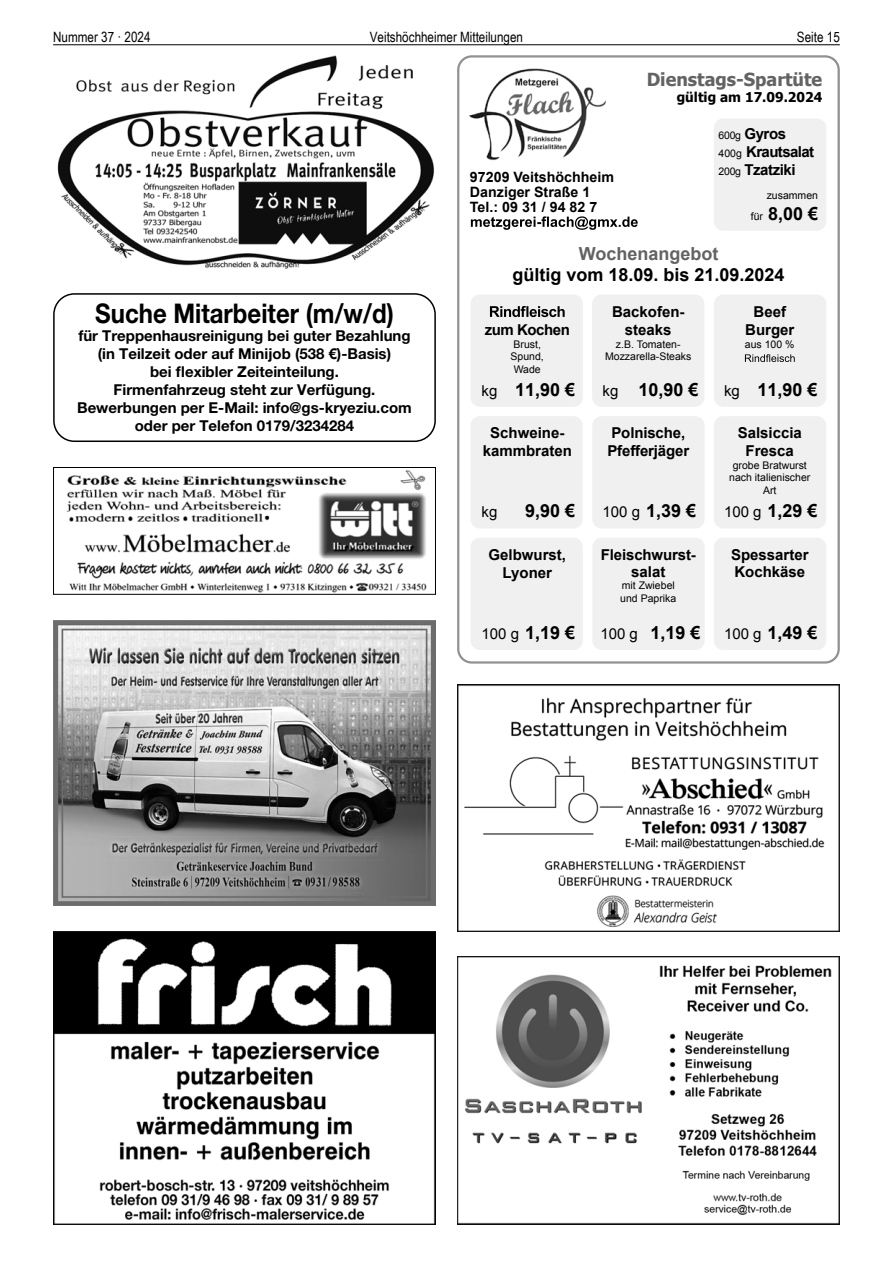
<style>
.page{position:relative;width:893px;height:1263px;background:#fff}
.page>*{position:absolute;margin:0;border:0;box-sizing:border-box;transform-origin:0 0}
.t1{font:700 27.15px "Helvetica Neue LT Std";color:#000;scale:.88 1}
.t2{font:700 18px "Arial";color:#000}
.t3{font:700 18px "Tahoma";color:#636363}
.t4{font:700 18px "Arial";color:#636363}
.t5{font:700 15px/18px "Helvetica Neue LT Std";color:#000;text-align:center}
.t6{font:700 15px/18px "Arial";color:#000;text-align:center}
.t7{font:700 15px/18px "Arial";letter-spacing:-.03em;color:#000}
.t8{font:15px "Arial";color:#000}
.t9{font:700 14.25px/15px "Arial";color:#000}
.t10{font:14.25px "Arial Narrow";color:#000}
.t11{font:700 13.5px "Tahoma";color:#000}
.t12{font:10.5px/12.6px "Arial";color:#000;text-align:center}
.s1{font-weight:400;font-size:10.5px}
.s2{font-weight:400;font-size:15px}
</style>
<div class="page">
<hr style="left:53px;top:44px;width:787px;height:1px;background:#000">
<img style="left:457px;top:956px;width:382px;height:269px">
<img style="left:457px;top:684px;width:383px;height:248px">
<img style="left:53px;top:931px;width:383px;height:294px">
<img style="left:66px;top:470px;width:361px;height:123px">
<div style="left:53px;top:467px;width:383px;height:128px;border:1px solid #000"></div>
<img style="left:57px;top:55px;width:377px;height:213px">
<img style="left:469px;top:68px;width:137px;height:92px">
<div style="left:471px;top:538px;width:112px;height:112px;background:#f0f0f0;border-radius:9px"></div>
<div style="left:470px;top:416px;width:113px;height:112px;background:#f0f0f0;border-radius:9px"></div>
<div style="left:592px;top:294px;width:112px;height:113px;background:#f0f0f0;border-radius:9px"></div>
<div style="left:471px;top:294px;width:112px;height:113px;background:#f0f0f0;border-radius:9px"></div>
<div style="left:592px;top:538px;width:113px;height:112px;background:#f0f0f0;border-radius:9px"></div>
<div style="left:592px;top:416px;width:113px;height:112px;background:#f0f0f0;border-radius:9px"></div>
<div style="left:714px;top:538px;width:112px;height:112px;background:#f0f0f0;border-radius:9px"></div>
<div style="left:714px;top:416px;width:112px;height:112px;background:#f0f0f0;border-radius:9px"></div>
<div style="left:714px;top:294px;width:112px;height:113px;background:#f0f0f0;border-radius:9px"></div>
<div style="left:714px;top:118px;width:112px;height:113px;background:#f0f0f0;border-radius:9px"></div>
<div style="left:457px;top:55px;width:383px;height:608px;border:2px solid #919191;border-radius:14px"></div>
<svg style="left:745px;top:354px;width:50px;height:8px"></svg>
<svg style="left:490px;top:306px;width:75px;height:11px"></svg>
<svg style="left:471px;top:216px;width:167px;height:14px"></svg>
<img style="left:53px;top:620px;width:383px;height:285px">
<div style="left:53px;top:293px;width:383px;height:149px;border:2px solid #000;border-radius:21px"></div>
<p class="t10" style="left:53px;top:27px;width:99px">Nummer 37 · 2024</p>
<p class="t10" style="left:370px;top:27px;width:155px">Veitshöchheimer Mitteilungen</p>
<p class="t10" style="left:797px;top:27px;width:44px">Seite 15</p>
<p class="t3" style="left:647px;top:67px;width:177px">Dienstags-Spartüte</p>
<p class="t11" style="left:677px;top:88px;width:147px">gültig am 17.09.2024</p>
<h1 class="t1" style="left:95px;top:296px;width:341px">Suche Mitarbeiter (m/w/d)</h1>
<p class="t5" style="left:77px;top:327px;width:336px">für Treppenhausreinigung bei guter Bezahlung (in Teilzeit oder auf Minijob (538 €)-Basis)<br>bei flexibler Zeiteinteilung.<br>Firmenfahrzeug steht zur Verfügung.<br>Bewerbungen per E-Mail: info@gs-kryeziu.com oder per Telefon 0179/3234284</p>
<p class="t9" style="left:470px;top:170px;width:146px">97209 Veitshöchheim<br>Danziger Straße 1<br>Tel.: 09 31 / 94 82 7</p>
<p class="t7" style="left:719px;top:125px;width:97px"><span class="s1">600g</span> Gyros<br><span class="s1">400g</span> Krautsalat<br><span class="s1">200g</span> Tzatziki</p>
<p class="t12" style="left:767px;top:189px;width:53px">zusammen</p>
<p class="t2" style="left:751px;top:202px;width:69px"><span class="s1">für</span> 8,00 €</p>
<p class="t4" style="left:579px;top:241px;width:141px">Wochenangebot</p>
<p class="t2" style="left:512px;top:263px;width:274px">gültig vom 18.09. bis 21.09.2024</p>
<p class="t6" style="left:612px;top:303px;width:74px">Backofen&shy;steaks</p>
<p class="t12" style="left:605px;top:338px;width:88px">z.B. Tomaten-<br>Mozzarella-Steaks</p>
<p class="t2" style="left:603px;top:378px;width:98px"><span class="s2">kg</span> 10,90 €</p>
<p class="t6" style="left:745px;top:303px;width:51px">Beef<br>Burger</p>
<p class="t12" style="left:745px;top:338px;width:51px">aus 100 %</p>
<p class="t2" style="left:724px;top:378px;width:95px"><span class="s2">kg</span> 11,90 €</p>
<p class="t7" style="left:485px;top:321px;width:87px">zum Kochen</p>
<p class="t12" style="left:511px;top:338px;width:35px;text-align:left">Brust,<br>Spund,<br>Wade</p>
<p class="t2" style="left:482px;top:378px;width:95px"><span class="s2">kg</span> 11,90 €</p>
<p class="t6" style="left:483px;top:424px;width:91px">Schweine&shy;kammbraten</p>
<p class="t8" style="left:482px;top:502px;width:17px">kg</p>
<p class="t2" style="left:525px;top:499px;width:52px">9,90 €</p>
<p class="t6" style="left:607px;top:424px;width:83px;text-align:left">Polnische,<br>Pfefferjäger</p>
<p class="t2" style="left:603px;top:499px;width:95px"><span class="s2">100 g</span> 1,39 €</p>
<p class="t6" style="left:738px;top:424px;width:66px">Salsiccia<br>Fresca</p>
<p class="t12" style="left:729px;top:459px;width:83px">grobe Bratwurst nach italienischer<br>Art</p>
<p class="t2" style="left:724px;top:499px;width:95px"><span class="s2">100 g</span> 1,29 €</p>
<p class="t6" style="left:488px;top:546px;width:79px">Gelbwurst,<br>Lyoner</p>
<p class="t2" style="left:482px;top:621px;width:95px"><span class="s2">100 g</span> 1,19 €</p>
<p class="t6" style="left:601px;top:547px;width:96px;line-height:16.5px">Fleischwurst&shy;salat</p>
<p class="t12" style="left:620px;top:579px;width:58px;text-align:left">mit Zwiebel und Paprika</p>
<p class="t2" style="left:600px;top:621px;width:101px"><span class="s2">100 g</span> 1,19 €</p>
<p class="t6" style="left:731px;top:547px;width:79px;line-height:16.5px;text-align:left">Spessarter<br>Kochkäse</p>
<p class="t2" style="left:724px;top:621px;width:95px"><span class="s2">100 g</span> 1,49 €</p>
</div>
